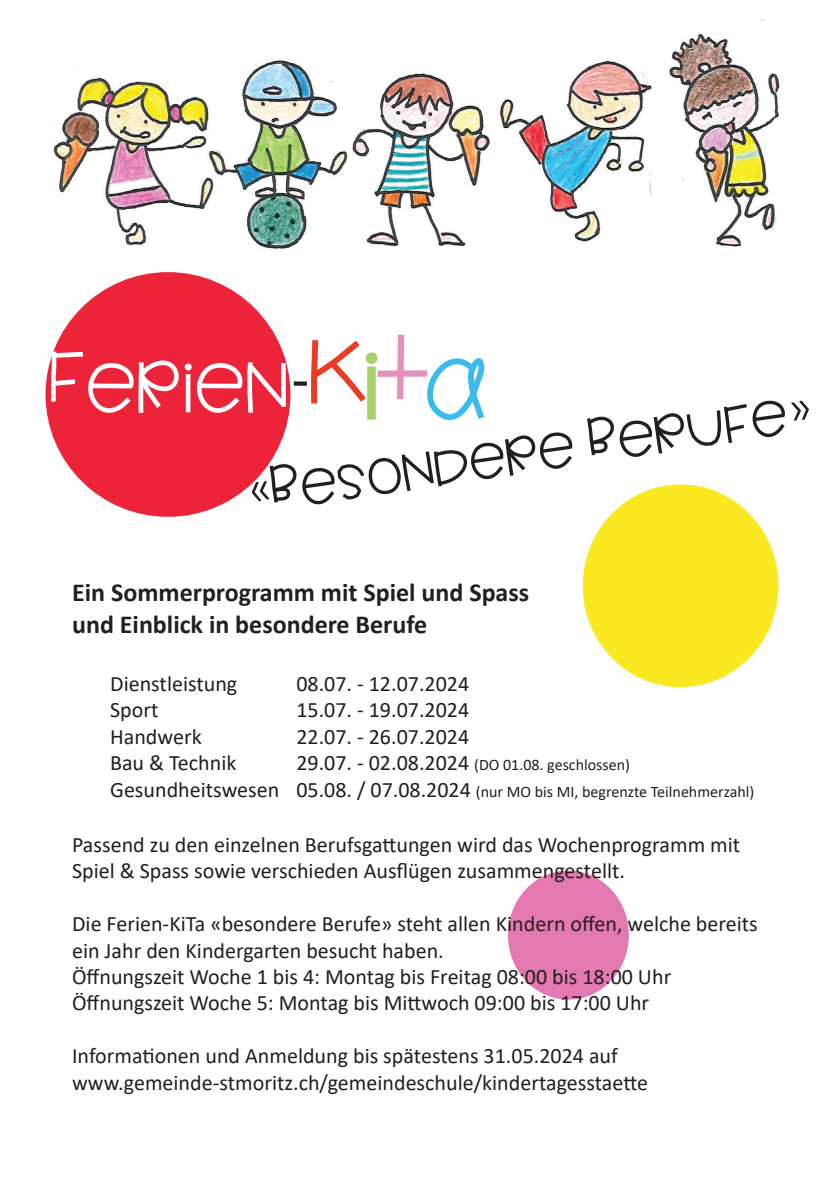
<style>
.page{position:relative;width:840px;height:1191px;background:#fff}
.page>*{position:absolute;margin:0;border:0;box-sizing:border-box;transform-origin:0 0}
.t1{font:66px "Hello Kindergarten";color:#fff}
.t2{font:48px "Hello Kindergarten";color:#231f20}
.t3{font:700 26px/32px "Calibri";color:#231f20}
.t4{font:22px/26.4px "Calibri";color:#231f20}
.t5{font:16px/26.4px "Calibri";color:#231f20}
.s1{font-size:60px;color:#231f20}
.s2{font-family:"Calibri";font-weight:300}
.s3{font-size:22px}
</style>
<div class="page">
<img style="left:53px;top:19px;width:727px;height:296px">
<div style="left:46px;top:273px;width:243px;height:243px;background:#ed2439;border-radius:50%"></div>
<div style="left:582px;top:484px;width:196px;height:203px;background:#fae921;border-radius:50%"></div>
<div style="left:507px;top:870px;width:121px;height:129px;background:#e478b0;border-radius:50%"></div>
<svg style="left:311px;top:334px;width:173px;height:86px"></svg>
<h1 class="t1" style="left:51px;top:339px;width:261px">FERIEN<span class="s1">-</span></h1>
<h2 class="t2" style="left:244px;top:459px;width:570px;rotate:-8deg"><span class="s2">«</span>BESONDERE BERUFE<span class="s2">»</span></h2>
<p class="t3" style="left:72px;top:576px;width:458px">Ein Sommerprogramm mit Spiel und Spass und Einblick in besondere Berufe</p>
<p class="t4" style="left:110px;top:670px;width:129px">Dienstleistung</p>
<p class="t4" style="left:296px;top:670px;width:174px">08.07. - 12.07.2024</p>
<p class="t4" style="left:110px;top:696px;width:50px">Sport</p>
<p class="t4" style="left:296px;top:696px;width:174px">15.07. - 19.07.2024</p>
<p class="t4" style="left:110px;top:723px;width:93px">Handwerk</p>
<p class="t4" style="left:296px;top:723px;width:174px">22.07. - 26.07.2024</p>
<p class="t4" style="left:110px;top:749px;width:128px">Bau &amp; Technik</p>
<p class="t5" style="left:110px;top:751px;width:645px;text-indent:186px"><span class="s3">29.07. - 02.08.2024</span> (DO 01.08. geschlossen)<br><span class="s3">Gesundheitswesen 05.08. / 07.08.2024</span> (nur MO bis MI, begrenzte Teilnehmerzahl)</p>
<p class="t4" style="left:72px;top:831px;width:669px">Passend zu den einzelnen Berufsgattungen wird das Wochenprogramm mit<br>Spiel &amp; Spass sowie verschieden Ausflügen zusammengestellt.</p>
<p class="t4" style="left:72px;top:910px;width:687px">Die Ferien-KiTa «besondere Berufe» steht allen Kindern offen, welche bereits ein Jahr den Kindergarten besucht haben.<br>Öffnungszeit Woche 1 bis 4: Montag bis Freitag 08:00 bis 18:00 Uhr Öffnungszeit Woche 5: Montag bis Mittwoch 09:00 bis 17:00 Uhr</p>
<p class="t4" style="left:72px;top:1042px;width:577px">Informationen und Anmeldung bis spätestens 31.05.2024 auf www.gemeinde-stmoritz.ch/gemeindeschule/kindertagesstaette</p>
</div>
